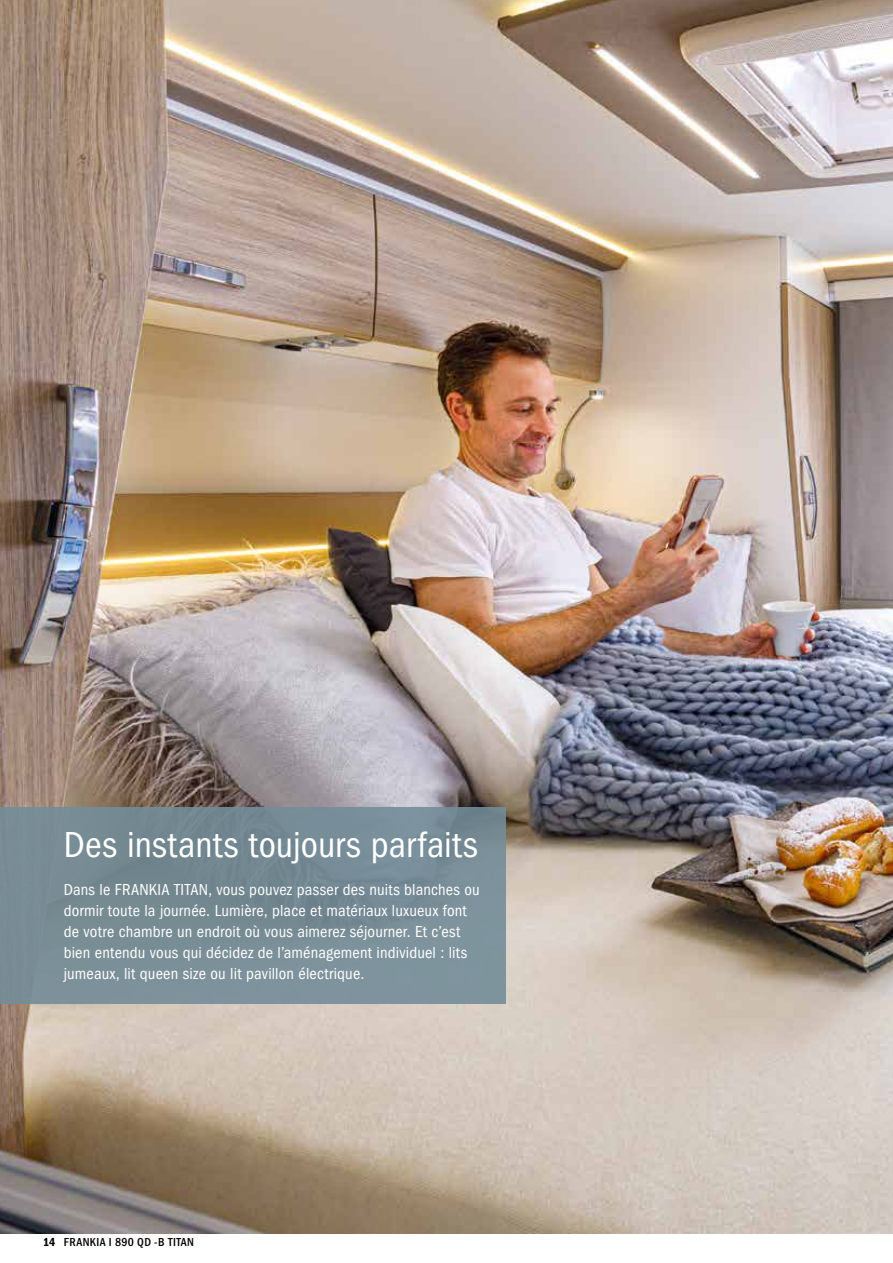
<style>
.page{position:relative;width:893px;height:1263px;background:#fff}
.page>*{position:absolute;margin:0;border:0;box-sizing:border-box;transform-origin:0 0}
.t1{font:condensed 37.5px "Franklin Gothic";letter-spacing:.005em;color:#fff}
.t2{font:condensed 16.5px/21px "Franklin Gothic";letter-spacing:.01em;color:#fff}
.t3{font:500 condensed 12px "Franklin Gothic";letter-spacing:.035em;color:#000}
.s1{font-weight:600}
</style>
<div class="page">
<img style="left:0;top:0;width:893px;height:1233px">
<div style="left:0;top:807px;width:506px;height:197px;background:#748d99"></div>
<h1 class="t1" style="left:64px;top:823px;width:416px">Des instants toujours parfaits</h1>
<p class="t2" style="left:64px;top:879px;width:418px">Dans le FRANKIA TITAN, vous pouvez passer des nuits blanches ou dormir toute la journée. Lumière, place et matériaux luxueux font de votre chambre un endroit où vous aimerez séjourner. Et c’est bien entendu vous qui décidez de l’aménagement individuel : lits jumeaux, lit queen size ou lit pavillon électrique.</p>
<p class="t3" style="left:43px;top:1236px;width:152px"><span class="s1">14</span> FRANKIA I 890 QD -B TITAN</p>
</div>
